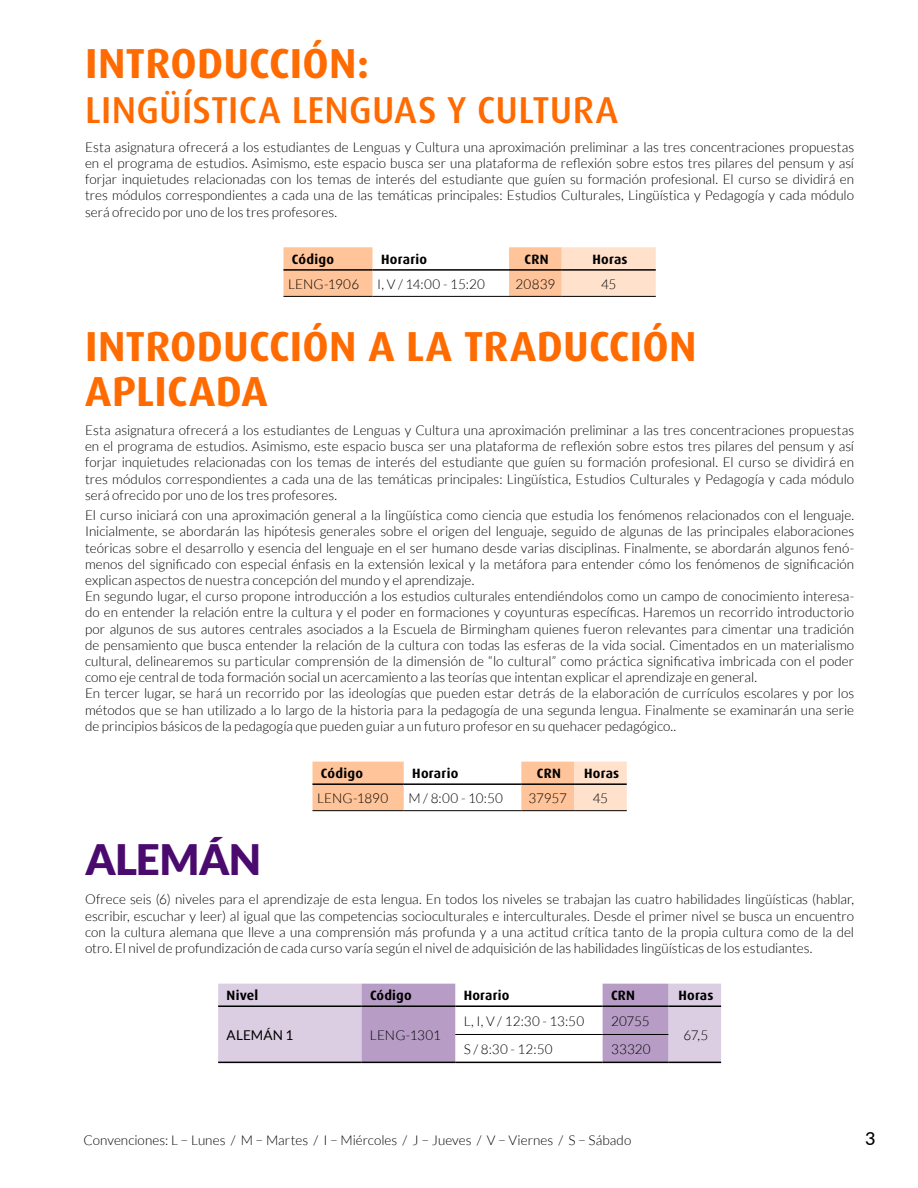
<style>
.page{position:relative;width:918px;height:1188px;background:#fff}
.page>*{position:absolute;margin:0;border:0;box-sizing:border-box;transform-origin:0 0}
.t1{font:700 42px/45px "Dax Pro";letter-spacing:.005em;color:#ff6b00}
.t2{font:900 42px "Lato";letter-spacing:-.01em;color:#4a0a6e}
.t3{font:500 37.5px "Dax Pro";letter-spacing:.005em;color:#ff6b00}
.t4{font:500 18px "Lato";color:#000}
.t5{font:300 13.5px/16.2px "Lato";color:#000;text-align:justify}
.t6{font:700 13.5px "Dax Pro";letter-spacing:.015em;color:#000}
.t7{font:13.5px "Lato";letter-spacing:.015em;color:#000}
</style>
<div class="page">
<svg style="left:283px;top:247px;width:373px;height:49px"></svg>
<hr style="left:283px;top:269px;width:90px;height:2px;background:#000">
<hr style="left:373px;top:269px;width:136px;height:2px;background:#000">
<hr style="left:509px;top:269px;width:53px;height:2px;background:#000">
<hr style="left:562px;top:269px;width:94px;height:2px;background:#000">
<hr style="left:283px;top:296px;width:90px;height:1px;background:#000">
<hr style="left:373px;top:296px;width:136px;height:1px;background:#000">
<hr style="left:509px;top:296px;width:53px;height:1px;background:#000">
<hr style="left:562px;top:296px;width:94px;height:1px;background:#000">
<svg style="left:312px;top:762px;width:315px;height:48px"></svg>
<hr style="left:312px;top:783px;width:92px;height:2px;background:#000">
<hr style="left:404px;top:783px;width:117px;height:2px;background:#000">
<hr style="left:521px;top:783px;width:53px;height:2px;background:#000">
<hr style="left:574px;top:783px;width:53px;height:2px;background:#000">
<hr style="left:312px;top:810px;width:92px;height:1px;background:#000">
<hr style="left:404px;top:810px;width:117px;height:1px;background:#000">
<hr style="left:521px;top:810px;width:53px;height:1px;background:#000">
<hr style="left:574px;top:810px;width:53px;height:1px;background:#000">
<svg style="left:218px;top:984px;width:503px;height:78px"></svg>
<hr style="left:218px;top:1005px;width:144px;height:2px;background:#000">
<hr style="left:362px;top:1005px;width:93px;height:2px;background:#000">
<hr style="left:455px;top:1005px;width:148px;height:2px;background:#000">
<hr style="left:603px;top:1005px;width:65px;height:2px;background:#000">
<hr style="left:668px;top:1005px;width:53px;height:2px;background:#000">
<hr style="left:455px;top:1034px;width:148px;height:1px;background:#000">
<hr style="left:603px;top:1034px;width:65px;height:1px;background:#000">
<hr style="left:218px;top:1062px;width:144px;height:1px;background:#000">
<hr style="left:362px;top:1062px;width:93px;height:1px;background:#000">
<hr style="left:455px;top:1062px;width:148px;height:1px;background:#000">
<hr style="left:603px;top:1062px;width:65px;height:1px;background:#000">
<hr style="left:668px;top:1062px;width:53px;height:1px;background:#000">
<h1 class="t1" style="left:85px;top:41px;width:285px">INTRODUCCIÓN:</h1>
<h2 class="t3" style="left:85px;top:86px;width:534px">LINGÜÍSTICA LENGUAS Y CULTURA</h2>
<p class="t5" style="left:85px;top:139px;width:771px">Esta asignatura ofrecerá a los estudiantes de Lenguas y Cultura una aproximación preliminar a las tres concentraciones propuestas en el programa de estudios. Asimismo, este espacio busca ser una plataforma de reflexión sobre estos tres pilares del pensum y así forjar inquietudes relacionadas con los temas de interés del estudiante que guíen su formación profesional. El curso se dividirá en tres módulos correspondientes a cada una de las temáticas principales: Estudios Culturales, Lingüística y Pedagogía y cada módulo será ofrecido por uno de los tres profesores.</p>
<p class="t6" style="left:292px;top:250px;width:44px">Código</p>
<p class="t6" style="left:381px;top:250px;width:48px">Horario</p>
<p class="t6" style="left:525px;top:250px;width:25px">CRN</p>
<p class="t6" style="left:593px;top:250px;width:37px">Horas</p>
<p class="t5" style="left:288px;top:276px;width:73px">LENG-1906</p>
<p class="t5" style="left:377px;top:276px;width:109px">I, V / 14:00 - 15:20</p>
<p class="t5" style="left:515px;top:276px;width:41px">20839</p>
<p class="t5" style="left:601px;top:276px;width:17px">45</p>
<h1 class="t1" style="left:85px;top:324px;width:613px">INTRODUCCIÓN A LA TRADUCCIÓN<br>APLICADA</h1>
<p class="t5" style="left:85px;top:422px;width:771px">Esta asignatura ofrecerá a los estudiantes de Lenguas y Cultura una aproximación preliminar a las tres concentraciones propuestas en el programa de estudios. Asimismo, este espacio busca ser una plataforma de reflexión sobre estos tres pilares del pensum y así forjar inquietudes relacionadas con los temas de interés del estudiante que guíen su formación profesional. El curso se dividirá en tres módulos correspondientes a cada una de las temáticas principales: Lingüística, Estudios Culturales y Pedagogía y cada módulo será ofrecido por uno de los tres profesores.</p>
<p class="t5" style="left:85px;top:507px;width:771px;text-align:left">El curso iniciará con una aproximación general a la lingüística como ciencia que estudia los fenómenos relacionados con el lenguaje.<br>Inicialmente, se abordarán las hipótesis generales sobre el origen del lenguaje, seguido de algunas de las principales elaboraciones teóricas sobre el desarrollo y esencia del lenguaje en el ser humano desde varias disciplinas. Finalmente, se abordarán algunos fenó&shy;menos del significado con especial énfasis en la extensión lexical y la metáfora para entender cómo los fenómenos de significación explican aspectos de nuestra concepción del mundo y el aprendizaje.<br>En segundo lugar, el curso propone introducción a los estudios culturales entendiéndolos como un campo de conocimiento interesa&shy;do en entender la relación entre la cultura y el poder en formaciones y coyunturas específicas. Haremos un recorrido introductorio por algunos de sus autores centrales asociados a la Escuela de Birmingham quienes fueron relevantes para cimentar una tradición de pensamiento que busca entender la relación de la cultura con todas las esferas de la vida social. Cimentados en un materialismo cultural, delinearemos su particular comprensión de la dimensión de “lo cultural” como práctica significativa imbricada con el poder como eje central de toda formación social un acercamiento a las teorías que intentan explicar el aprendizaje en general.<br>En tercer lugar, se hará un recorrido por las ideologías que pueden estar detrás de la elaboración de currículos escolares y por los métodos que se han utilizado a lo largo de la historia para la pedagogía de una segunda lengua. Finalmente se examinarán una serie de principios básicos de la pedagogía que pueden guiar a un futuro profesor en su quehacer pedagógico..</p>
<p class="t6" style="left:321px;top:765px;width:44px">Código</p>
<p class="t6" style="left:412px;top:765px;width:48px">Horario</p>
<p class="t6" style="left:537px;top:765px;width:25px">CRN</p>
<p class="t6" style="left:584px;top:765px;width:37px">Horas</p>
<p class="t5" style="left:317px;top:790px;width:73px">LENG-1890</p>
<p class="t5" style="left:408px;top:790px;width:96px">M / 8:00 - 10:50</p>
<p class="t5" style="left:528px;top:790px;width:40px">37957</p>
<p class="t5" style="left:593px;top:790px;width:17px">45</p>
<h1 class="t2" style="left:85px;top:835px;width:177px">ALEMÁN</h1>
<p class="t5" style="left:85px;top:891px;width:771px">Ofrece seis (6) niveles para el aprendizaje de esta lengua. En todos los niveles se trabajan las cuatro habilidades lingüísticas (hablar, escribir, escuchar y leer) al igual que las competencias socioculturales e interculturales. Desde el primer nivel se busca un encuentro con la cultura alemana que lleve a una comprensión más profunda y a una actitud crítica tanto de la propia cultura como de la del otro. El nivel de profundización de cada curso varía según el nivel de adquisición de las habilidades lingüísticas de los estudiantes.</p>
<p class="t6" style="left:227px;top:987px;width:33px">Nivel</p>
<p class="t6" style="left:370px;top:987px;width:43px">Código</p>
<p class="t6" style="left:464px;top:987px;width:47px">Horario</p>
<p class="t6" style="left:611px;top:987px;width:25px">CRN</p>
<p class="t6" style="left:678px;top:987px;width:37px">Horas</p>
<p class="t7" style="left:227px;top:1028px;width:68px">ALEMÁN 1</p>
<p class="t5" style="left:370px;top:1027px;width:73px">LENG-1301</p>
<p class="t5" style="left:464px;top:1013px;width:122px">L, I, V / 12:30 - 13:50</p>
<p class="t5" style="left:611px;top:1013px;width:40px">20755</p>
<p class="t5" style="left:684px;top:1027px;width:26px">67,5</p>
<p class="t5" style="left:464px;top:1041px;width:90px">S / 8:30 - 12:50</p>
<p class="t5" style="left:611px;top:1041px;width:41px">33320</p>
<p class="t5" style="left:83px;top:1133px;width:550px">Convenciones: L − Lunes / M − Martes / I − Miércoles / J − Jueves / V − Viernes / S − Sábado</p>
<h3 class="t4" style="left:865px;top:1126px;width:12px">3</h3>
</div>
